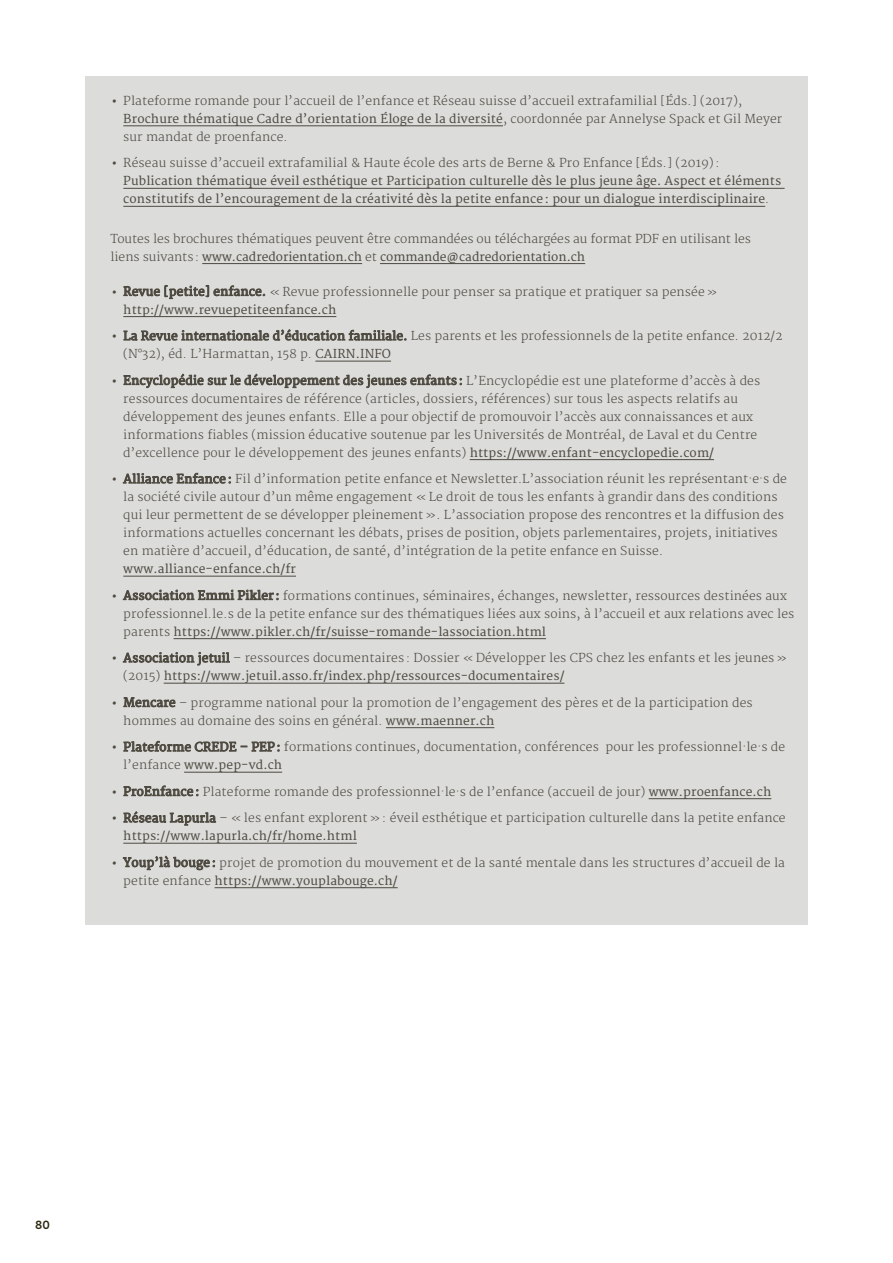
<style>
.page{position:relative;width:893px;height:1263px;background:#fff}
.page>*{position:absolute;margin:0;border:0;box-sizing:border-box;transform-origin:0 0}
.t1{font:300 12px/18px "Merriweather";letter-spacing:.015em;color:#4e4a40}
.t2{font:12px/18px "Merriweather";letter-spacing:.015em;color:#4e4a40}
.t3{font:600 12px "Buenos Aires";color:#2f2912}
.s1{font-size:19.2px}
.s2{font-weight:400}
.s3{font-weight:300;font-size:19.2px}
.s4{font-weight:300}
</style>
<div class="page">
<div style="left:85px;top:77px;width:723px;height:848px;background:#dcdcdb"></div>
<hr style="left:123px;top:126px;width:380px;height:1px;background:#4e4a40">
<hr style="left:123px;top:188px;width:662px;height:1px;background:#4e4a40">
<hr style="left:123px;top:206px;width:642px;height:1px;background:#4e4a40">
<hr style="left:202px;top:263px;width:160px;height:1px;background:#4e4a40">
<hr style="left:380px;top:263px;width:205px;height:1px;background:#4e4a40">
<hr style="left:123px;top:316px;width:213px;height:1px;background:#4e4a40">
<hr style="left:315px;top:361px;width:76px;height:1px;background:#4e4a40">
<hr style="left:470px;top:459px;width:244px;height:1px;background:#4e4a40">
<hr style="left:123px;top:576px;width:173px;height:1px;background:#4e4a40">
<hr style="left:174px;top:638px;width:372px;height:1px;background:#4e4a40">
<hr style="left:164px;top:683px;width:400px;height:1px;background:#4e4a40">
<hr style="left:386px;top:727px;width:108px;height:1px;background:#4e4a40">
<hr style="left:184px;top:772px;width:98px;height:1px;background:#4e4a40">
<hr style="left:649px;top:798px;width:122px;height:1px;background:#4e4a40">
<hr style="left:123px;top:843px;width:234px;height:1px;background:#4e4a40">
<hr style="left:215px;top:887px;width:183px;height:1px;background:#4e4a40">
<p class="t1" style="left:123px;top:92px;width:660px;text-indent:-13px"><span class="s1">•</span> Plateforme romande pour l’accueil de l’enfance et Réseau suisse d’accueil extrafamilial [Éds.] (2017),<br><span class="s2">Brochure thématique Cadre d’orientation Éloge de la diversité</span>, coordonnée par Annelyse Spack et Gil Meyer sur mandat de proenfance.</p>
<p class="t2" style="left:123px;top:155px;width:659px;text-indent:-13px"><span class="s3">•</span> <span class="s4">Réseau suisse d’accueil extrafamilial &amp; Haute école des arts de Berne &amp; Pro Enfance [Éds.] (2019):<br></span>Publication thématique éveil esthétique et Participation culturelle dès le plus jeune âge. Aspect et éléments constitutifs de l’encouragement de la créativité dès la petite enfance : pour un dialogue interdisciplinaire<span class="s4">.</span></p>
<p class="t1" style="left:111px;top:230px;width:642px">Toutes les brochures thématiques peuvent être commandées ou téléchargées au format PDF en utilisant les liens suivants: <span class="s2">www.cadredorientation.ch</span> et <span class="s2">commande@cadredorientation.ch</span></p>
<p class="t1" style="left:123px;top:283px;width:596px;text-indent:-13px"><span class="s1">•</span> <span class="s2">Revue [petite] enfance.</span> «Revue professionnelle pour penser sa pratique et pratiquer sa pensée» <span class="s2">http://www.revuepetiteenfance.ch</span></p>
<p class="t1" style="left:123px;top:327px;width:661px;text-indent:-13px"><span class="s1">•</span> <span class="s2">La Revue internationale d’éducation familiale.</span> Les parents et les professionnels de la petite enfance. 2012/2 (N°32), éd. L’Harmattan, 158 p. <span class="s2">CAIRN.INFO</span></p>
<p class="t1" style="left:123px;top:372px;width:638px;text-indent:-13px"><span class="s1">•</span> <span class="s2">Encyclopédie sur le développement des jeunes enfants :</span> L’Encyclopédie est une plateforme d’accès à des ressources documentaires de référence (articles, dossiers, références) sur tous les aspects relatifs au développement des jeunes enfants. Elle a pour objectif de promouvoir l’accès aux connaissances et aux informations fiables (mission éducative soutenue par les Universités de Montréal, de Laval et du Centre d’excellence pour le développement des jeunes enfants) <span class="s2">https://www.enfant-encyclopedie.com/</span></p>
<p class="t1" style="left:123px;top:470px;width:665px;text-indent:-13px"><span class="s1">•</span> <span class="s2">Alliance Enfance :</span> Fil d’information petite enfance et Newsletter.L’association réunit les représentant·e·s de la société civile autour d’un même engagement «Le droit de tous les enfants à grandir dans des conditions qui leur permettent de se développer pleinement». L’association propose des rencontres et la diffusion des informations actuelles concernant les débats, prises de position, objets parlementaires, projets, initiatives en matière d’accueil, d’éducation, de santé, d’intégration de la petite enfance en Suisse.</p>
<p class="t2" style="left:123px;top:560px;width:174px">www.alliance-enfance.ch/fr</p>
<p class="t1" style="left:123px;top:587px;width:673px;text-indent:-13px"><span class="s1">•</span> <span class="s2">Association Emmi Pikler :</span> formations continues, séminaires, échanges, newsletter, ressources destinées aux professionnel.le.s de la petite enfance sur des thématiques liées aux soins, à l’accueil et aux relations avec les parents <span class="s2">https://www.pikler.ch/fr/suisse-romande-lassociation.html</span></p>
<p class="t1" style="left:123px;top:649px;width:665px;text-indent:-13px"><span class="s1">•</span> <span class="s2">Association jetuil</span> – ressources documentaires : Dossier «Développer les CPS chez les enfants et les jeunes» (2015) <span class="s2">https://www.jetuil.asso.fr/index.php/ressources-documentaires/</span></p>
<p class="t1" style="left:123px;top:694px;width:631px;text-indent:-13px"><span class="s1">•</span> <span class="s2">Mencare</span> – programme national pour la promotion de l’engagement des pères et de la participation des hommes au domaine des soins en général. <span class="s2">www.maenner.ch</span></p>
<p class="t1" style="left:123px;top:738px;width:663px;text-indent:-13px"><span class="s1">•</span> <span class="s2">Plateforme CREDE – PEP :</span> formations continues, documentation, conférences pour les professionnel·le·s de l’enfance <span class="s2">www.pep-vd.ch</span></p>
<p class="t1" style="left:111px;top:783px;width:662px"><span class="s1">•</span> <span class="s2">ProEnfance :</span> Plateforme romande des professionnel·le·s de l’enfance (accueil de jour) <span class="s2">www.proenfance.ch</span></p>
<p class="t1" style="left:123px;top:809px;width:664px;text-indent:-13px"><span class="s1">•</span> <span class="s2">Réseau Lapurla</span> – «les enfant explorent»: éveil esthétique et participation culturelle dans la petite enfance <span class="s2">https://www.lapurla.ch/fr/home.html</span></p>
<p class="t1" style="left:123px;top:854px;width:663px;text-indent:-13px"><span class="s1">•</span> <span class="s2">Youp’là bouge :</span> projet de promotion du mouvement et de la santé mentale dans les structures d’accueil de la petite enfance <span class="s2">https://www.youplabouge.ch/</span></p>
<p class="t3" style="left:35px;top:1214px;width:16px">80</p>
</div>
